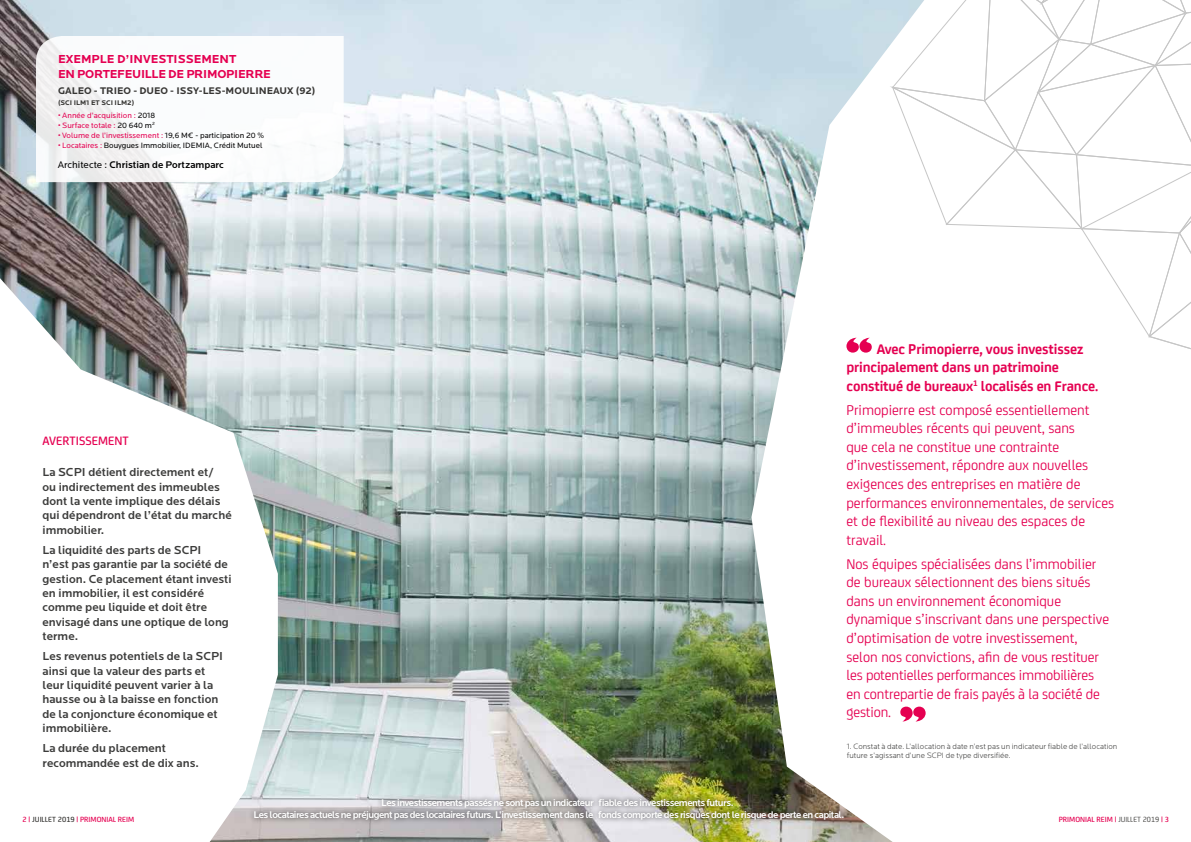
<style>
.page{position:relative;width:1191px;height:842px;background:#fff}
.page>*{position:absolute;margin:0;border:0;box-sizing:border-box;transform-origin:0 0}
.t1{font:15px/18.6px "FS Joey";color:#e50051}
.t2{font:700 15px/18.6px "FS Joey";letter-spacing:-.01em;color:#e50051}
.t3{font:500 13px "FS Joey";color:#e50051}
.t4{font:500 12px/14.4px "Locator";color:#3c3c3b}
.t5{font:700 12px/14.7px "Locator";letter-spacing:-.02em;color:#e50051}
.t6{font:500 10px/12px "Locator";letter-spacing:-.05em;color:#fff}
.t7{font:700 10px "Locator";color:#373634}
.t8{font:500 10px "Locator";color:#000}
.t9{font:300 8px/9px "Locator";color:#3c3c3b}
.t10{font:8px "Locator";color:#e50051}
.t11{font:500 8px "FS Joey";color:#e50051}
.t12{font:8px "Locator";color:#000}
.t13{font:700 7px "Locator";color:#373634}
.s1{color:#000}
.s2{color:#e50051}
.s3{font-weight:400}
.s4{color:#373634}
.s5{font-weight:400;color:#3c3c3b}
.s6{font-weight:400;color:#373634}
</style>
<div class="page">
<img style="left:0;top:0;width:751px;height:842px">
<svg style="left:0;top:278px;width:278px;height:564px"></svg>
<svg style="left:751px;top:0;width:175px;height:842px"></svg>
<svg style="left:846px;top:0;width:345px;height:353px"></svg>
<svg style="left:900px;top:707px;width:25px;height:14px"></svg>
<svg style="left:36px;top:36px;width:308px;height:146px"></svg>
<div style="left:248px;top:793px;width:601px;height:32px;background:#000;opacity:.75"></div>
<p class="t5" style="left:58px;top:52px;width:214px">EXEMPLE D’INVESTISSEMENT<br>EN PORTEFEUILLE DE PRIMOPIERRE</p>
<p class="t7" style="left:58px;top:85px;width:259px">GALEO - TRIEO - DUEO - ISSY-LES-MOULINEAUX (92)</p>
<p class="t13" style="left:58px;top:99px;width:78px">(SCI ILM1 ET SCI ILM2)</p>
<p class="t10" style="left:58px;top:111px;width:99px">• Année d’acquisition : <span class="s1">2018</span></p>
<p class="t10" style="left:58px;top:121px;width:98px">• Surface totale : <span class="s1">20 640 m</span><sup>2</sup></p>
<p class="t10" style="left:58px;top:131px;width:208px">• Volume de l’investissement : <span class="s1">19,6 M€ - participation 20 %</span></p>
<p class="t12" style="left:58px;top:141px;width:206px"><span class="s2">• Locataires :</span> Bouygues Immobilier, IDEMIA, Crédit Mutuel</p>
<p class="t8" style="left:58px;top:159px;width:168px"><span class="s3">Architecte :</span> Christian de Portzamparc</p>
<p class="t3" style="left:43px;top:431px;width:88px">AVERTISSEMENT</p>
<p class="t4" style="left:43px;top:465px;width:191px">La SCPI détient directement et/<br>ou indirectement des immeubles dont la vente implique des délais qui dépendront de l’état du marché immobilier.</p>
<p class="t4" style="left:43px;top:543px;width:190px">La liquidité des parts de SCPI<br>n’est pas garantie par la société de gestion. Ce placement étant investi en immobilier, il est considéré comme peu liquide et doit être envisagé dans une optique de long terme.</p>
<p class="t4" style="left:43px;top:649px;width:182px">Les revenus potentiels de la SCPI ainsi que la valeur des parts et leur liquidité peuvent varier à la hausse ou à la baisse en fonction de la conjoncture économique et immobilière.</p>
<p class="t4" style="left:43px;top:741px;width:158px">La durée du placement recommandée est de dix ans.</p>
<p class="t2" style="left:846px;top:338px;width:253px;text-indent:30px">Avec Primopierre, vous investissez principalement dans un patrimoine constitué de bureaux<sup>1</sup> localisés en France.</p>
<p class="t1" style="left:846px;top:399px;width:269px">Primopierre est composé essentiellement d’immeubles récents qui peuvent, sans<br>que cela ne constitue une contrainte d’investissement, répondre aux nouvelles exigences des entreprises en matière de performances environnementales, de services et de flexibilité au niveau des espaces de travail.</p>
<p class="t1" style="left:846px;top:553px;width:264px">Nos équipes spécialisées dans l’immobilier de bureaux sélectionnent des biens situés dans un environnement économique dynamique s’inscrivant dans une perspective d’optimisation de votre investissement, selon nos convictions, afin de vous restituer les potentielles performances immobilières en contrepartie de frais payés à la société de gestion.</p>
<p class="t9" style="left:847px;top:742px;width:272px">1. Constat à date. L’allocation à date n’est pas un indicateur fiable de l’allocation future s’agissant d’une SCPI de type diversifiée.</p>
<p class="t11" style="left:22px;top:814px;width:113px">2 | <span class="s4">JUILLET 2019</span> | PRIMONIAL REIM</p>
<p class="t6" style="left:254px;top:797px;width:592px;text-indent:128px">Les investissements passés ne sont pas un indicateur fiable des investissements futurs.<br>Les locataires actuels ne préjugent pas des locataires futurs. L’investissement dans le fonds comporte des risques dont le risque de perte en capital.</p>
<p class="t11" style="left:1058px;top:814px;width:112px">PRIMONIAL REIM | <span class="s5">J</span><span class="s6">UILLET 2019</span> | 3</p>
</div>
